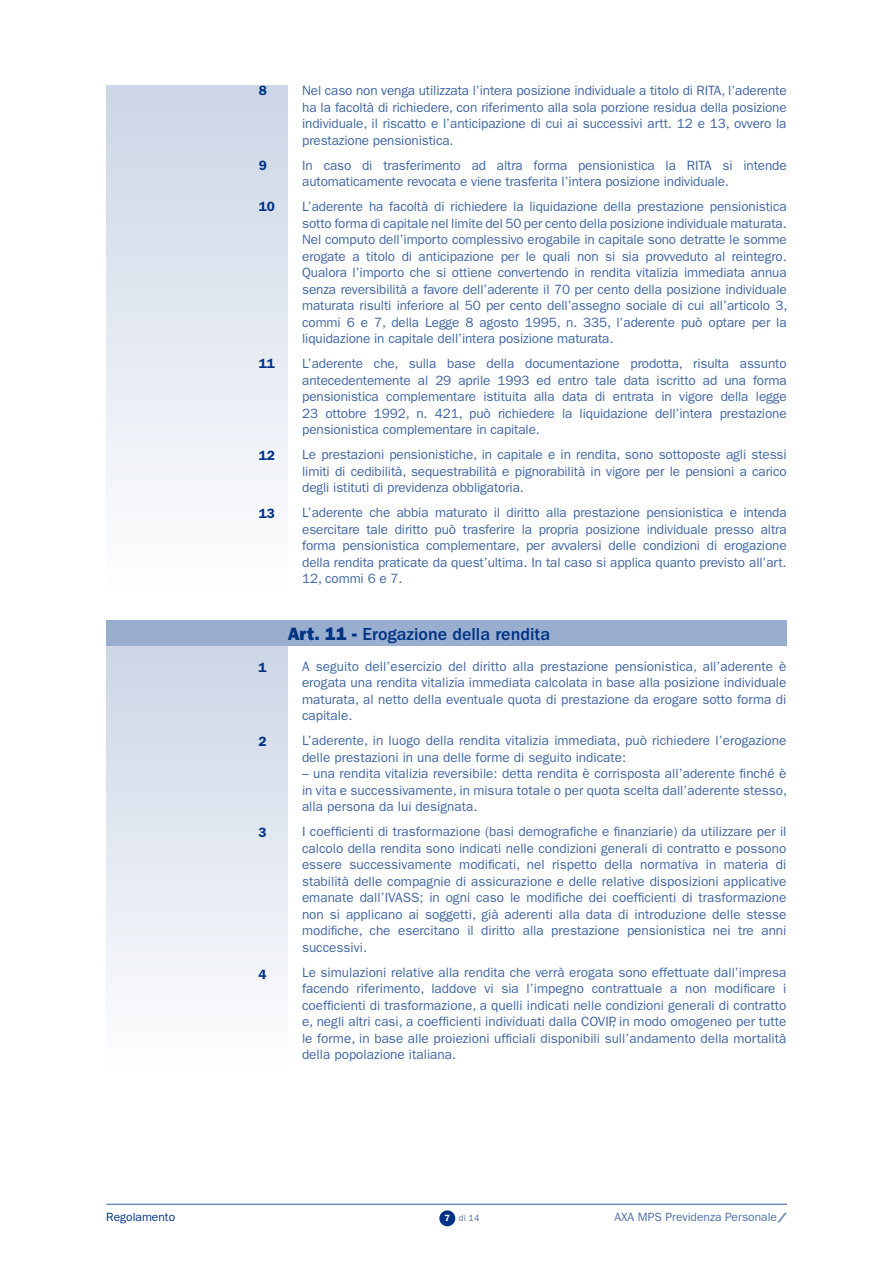
<style>
.page{position:relative;width:893px;height:1263px;background:#fff}
.page>*{position:absolute;margin:0;border:0;box-sizing:border-box;transform-origin:0 0}
.t1{font:500 18px "Franklin Gothic";color:#003383}
.t2{font:13.5px/16.5px "Franklin Gothic";letter-spacing:-.01em;color:#4066a2;text-align:justify}
.t3{font:600 13.5px "Franklin Gothic";color:#003383}
.t4{font:12px "Franklin Gothic";color:#4d70a8}
.t5{font:12px "Franklin Gothic";color:#003383}
.t6{font:9px "Franklin Gothic";color:#4d70a8}
.s1{font-weight:800}
.s2{font-weight:600;color:#fff}
</style>
<div class="page">
<svg style="left:777px;top:1213px;width:10px;height:9px"></svg>
<hr style="left:106px;top:1204px;width:681px;height:1px;background:#335c9c">
<div style="left:439px;top:1210px;width:16px;height:16px;background:#003383;border-radius:50%"></div>
<div style="left:106px;top:85px;width:182px;height:506px;background:linear-gradient(to bottom,#ccd5e6,#fefefe)"></div>
<div style="left:106px;top:644px;width:182px;height:427px;background:linear-gradient(to bottom,#ccd6e5,#fefefe)"></div>
<div style="left:106px;top:620px;width:681px;height:25px;background:#99adce"></div>
<p class="t3" style="left:259px;top:83px;width:10px">8</p>
<p class="t3" style="left:259px;top:157px;width:10px">9</p>
<p class="t3" style="left:259px;top:199px;width:18px">10</p>
<p class="t3" style="left:259px;top:356px;width:18px">11</p>
<p class="t3" style="left:259px;top:447px;width:18px">12</p>
<p class="t3" style="left:259px;top:505px;width:18px">13</p>
<p class="t2" style="left:302px;top:82px;width:486px">Nel caso non venga utilizzata l’intera posizione individuale a titolo di RITA, l’aderente ha la facoltà di richiedere, con riferimento alla sola porzione residua della posizione individuale, il riscatto e l’anticipazione di cui ai successivi artt. 12 e 13, ovvero la prestazione pensionistica.</p>
<p class="t2" style="left:302px;top:157px;width:486px">In caso di trasferimento ad altra forma pensionistica la RITA si intende automaticamente revocata e viene trasferita l’intera posizione individuale.</p>
<p class="t2" style="left:302px;top:198px;width:487px">L’aderente ha facoltà di richiedere la liquidazione della prestazione pensionistica sotto forma di capitale nel limite del 50 per cento della posizione individuale maturata.<br>Nel computo dell’importo complessivo erogabile in capitale sono detratte le somme erogate a titolo di anticipazione per le quali non si sia provveduto al reintegro.<br>Qualora l’importo che si ottiene convertendo in rendita vitalizia immediata annua senza reversibilità a favore dell’aderente il 70 per cento della posizione individuale maturata risulti inferiore al 50 per cento dell’assegno sociale di cui all’articolo 3, commi 6 e 7, della Legge 8 agosto 1995, n. 335, l’aderente può optare per la liquidazione in capitale dell’intera posizione maturata.</p>
<p class="t2" style="left:302px;top:355px;width:486px">L’aderente che, sulla base della documentazione prodotta, risulta assunto antecedentemente al 29 aprile 1993 ed entro tale data iscritto ad una forma pensionistica complementare istituita alla data di entrata in vigore della legge 23 ottobre 1992, n. 421, può richiedere la liquidazione dell’intera prestazione pensionistica complementare in capitale.</p>
<p class="t2" style="left:302px;top:446px;width:486px">Le prestazioni pensionistiche, in capitale e in rendita, sono sottoposte agli stessi limiti di cedibilità, sequestrabilità e pignorabilità in vigore per le pensioni a carico degli istituti di previdenza obbligatoria.</p>
<p class="t2" style="left:302px;top:504px;width:486px">L’aderente che abbia maturato il diritto alla prestazione pensionistica e intenda esercitare tale diritto può trasferire la propria posizione individuale presso altra forma pensionistica complementare, per avvalersi delle condizioni di erogazione della rendita praticate da quest’ultima. In tal caso si applica quanto previsto all’art.<br>12, commi 6 e 7.</p>
<p class="t3" style="left:259px;top:659px;width:10px">1</p>
<p class="t3" style="left:259px;top:733px;width:10px">2</p>
<p class="t3" style="left:259px;top:824px;width:10px">3</p>
<p class="t3" style="left:259px;top:966px;width:10px">4</p>
<h1 class="t1" style="left:288px;top:623px;width:264px"><span class="s1">Art. 11 -</span> Erogazione della rendita</h1>
<p class="t2" style="left:302px;top:658px;width:486px">A seguito dell’esercizio del diritto alla prestazione pensionistica, all’aderente è erogata una rendita vitalizia immediata calcolata in base alla posizione individuale maturata, al netto della eventuale quota di prestazione da erogare sotto forma di capitale.</p>
<p class="t2" style="left:302px;top:733px;width:486px">L’aderente, in luogo della rendita vitalizia immediata, può richiedere l’erogazione delle prestazioni in una delle forme di seguito indicate:</p>
<p class="t2" style="left:302px;top:766px;width:487px">– una rendita vitalizia reversibile: detta rendita è corrisposta all’aderente finché è in vita e successivamente, in misura totale o per quota scelta dall’aderente stesso, alla persona da lui designata.</p>
<p class="t2" style="left:302px;top:824px;width:486px">I coefficienti di trasformazione (basi demografiche e finanziarie) da utilizzare per il calcolo della rendita sono indicati nelle condizioni generali di contratto e possono essere successivamente modificati, nel rispetto della normativa in materia di stabilità delle compagnie di assicurazione e delle relative disposizioni applicative emanate dall’IVASS; in ogni caso le modifiche dei coefficienti di trasformazione non si applicano ai soggetti, già aderenti alla data di introduzione delle stesse modifiche, che esercitano il diritto alla prestazione pensionistica nei tre anni successivi.</p>
<p class="t2" style="left:302px;top:964px;width:486px">Le simulazioni relative alla rendita che verrà erogata sono effettuate dall’impresa facendo riferimento, laddove vi sia l’impegno contrattuale a non modificare i coefficienti di trasformazione, a quelli indicati nelle condizioni generali di contratto e, negli altri casi, a coefficienti individuati dalla COVIP, in modo omogeneo per tutte le forme, in base alle proiezioni ufficiali disponibili sull’andamento della mortalità della popolazione italiana.</p>
<p class="t5" style="left:106px;top:1210px;width:70px">Regolamento</p>
<p class="t6" style="left:445px;top:1212px;width:36px"><span class="s2">7</span> di 14</p>
<p class="t4" style="left:614px;top:1210px;width:164px">AXA MPS Previdenza Personale</p>
</div>
